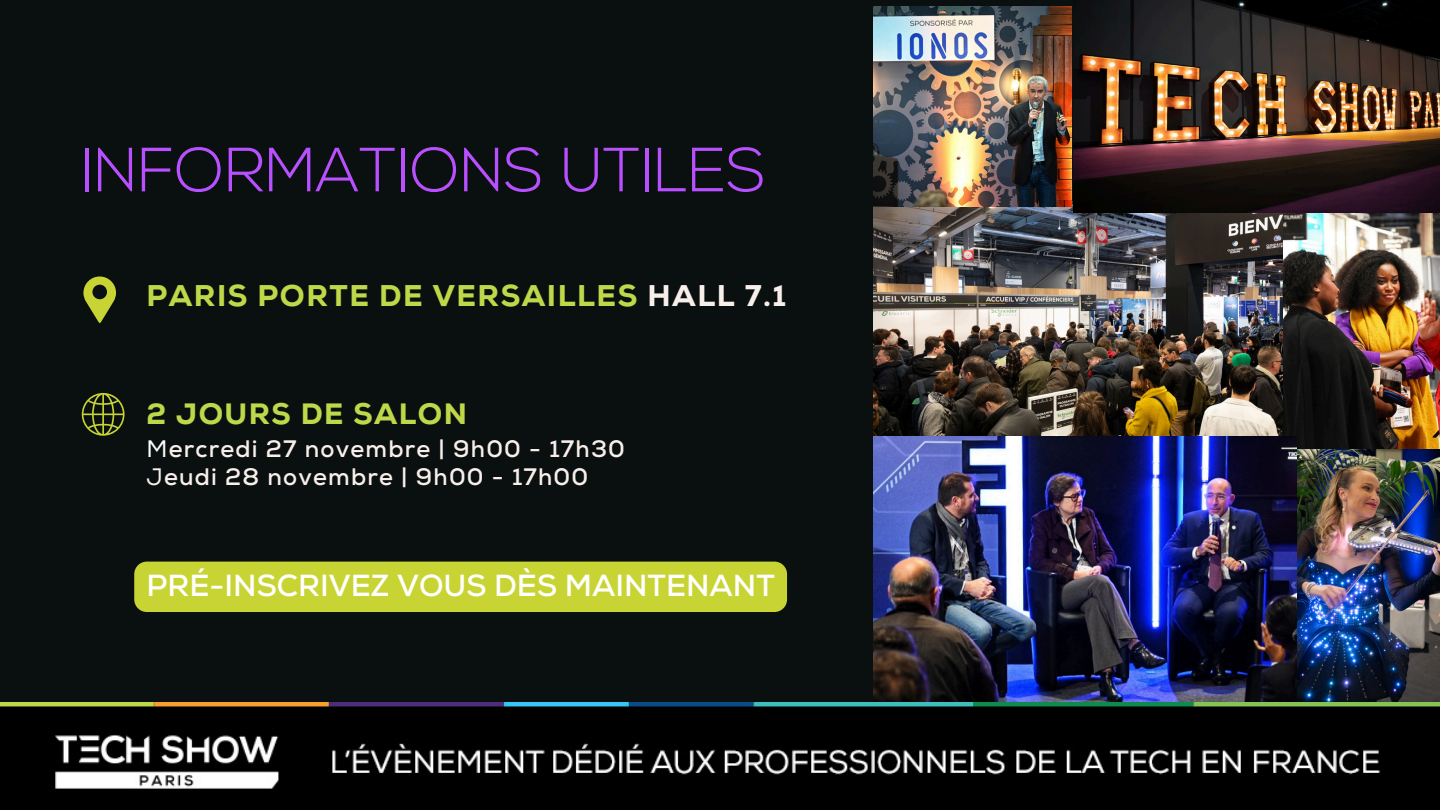
<style>
.page{position:relative;width:1440px;height:810px;background:#0a1010}
.page>*{position:absolute;margin:0;border:0;box-sizing:border-box;transform-origin:0 0}
.t1{font:300 62.3px "Nexa";color:#b950ff}
.t2{font:700 30.4px "Nexa";color:#fff}
.t3{font:800 29.9px "Nexa";letter-spacing:.05em;color:#bfd849}
.t4{font:800 29.4px "Nexa";letter-spacing:.05em;color:#bfd849}
.t5{font:700 23.8px/28.6px "Nexa";letter-spacing:.05em;color:#f8efea}
.s1{color:#f8efea}
.s2{font-weight:400;color:#fff}
.s3{font-weight:400}
</style>
<div class="page">
<img style="left:0;top:702px;width:1440px;height:108px">
<svg style="left:83px;top:276px;width:33px;height:47px"></svg>
<svg style="left:81px;top:392px;width:44px;height:44px"></svg>
<img style="left:1297px;top:448px;width:143px;height:254px">
<img style="left:874px;top:200px;width:410px;height:236px">
<img style="left:1284px;top:213px;width:156px;height:235px">
<img style="left:1074px;top:0;width:366px;height:213px">
<img style="left:874px;top:436px;width:423px;height:266px">
<img style="left:874px;top:6px;width:197px;height:201px">
<div style="left:134px;top:562px;width:653px;height:50px;background:#c8d433;border-radius:13px"></div>
<h1 class="t1" style="left:81px;top:145px;width:686px">INFORMATIONS UTILES</h1>
<p class="t3" style="left:146px;top:282px;width:641px">PARIS PORTE DE VERSAILLES <span class="s1">HALL 7.1</span></p>
<p class="t4" style="left:146px;top:400px;width:322px">2 JOURS DE SALON</p>
<p class="t5" style="left:146px;top:435px;width:480px"><span class="s2">M</span>ercredi 27 novembre | 9h00 - 17h30<br><span class="s3">J</span>eudi 28 novembre | 9h00 - 17h00</p>
<p class="t2" style="left:146px;top:568px;width:630px">PRÉ-INSCRIVEZ VOUS DÈS MAINTENANT</p>
</div>
